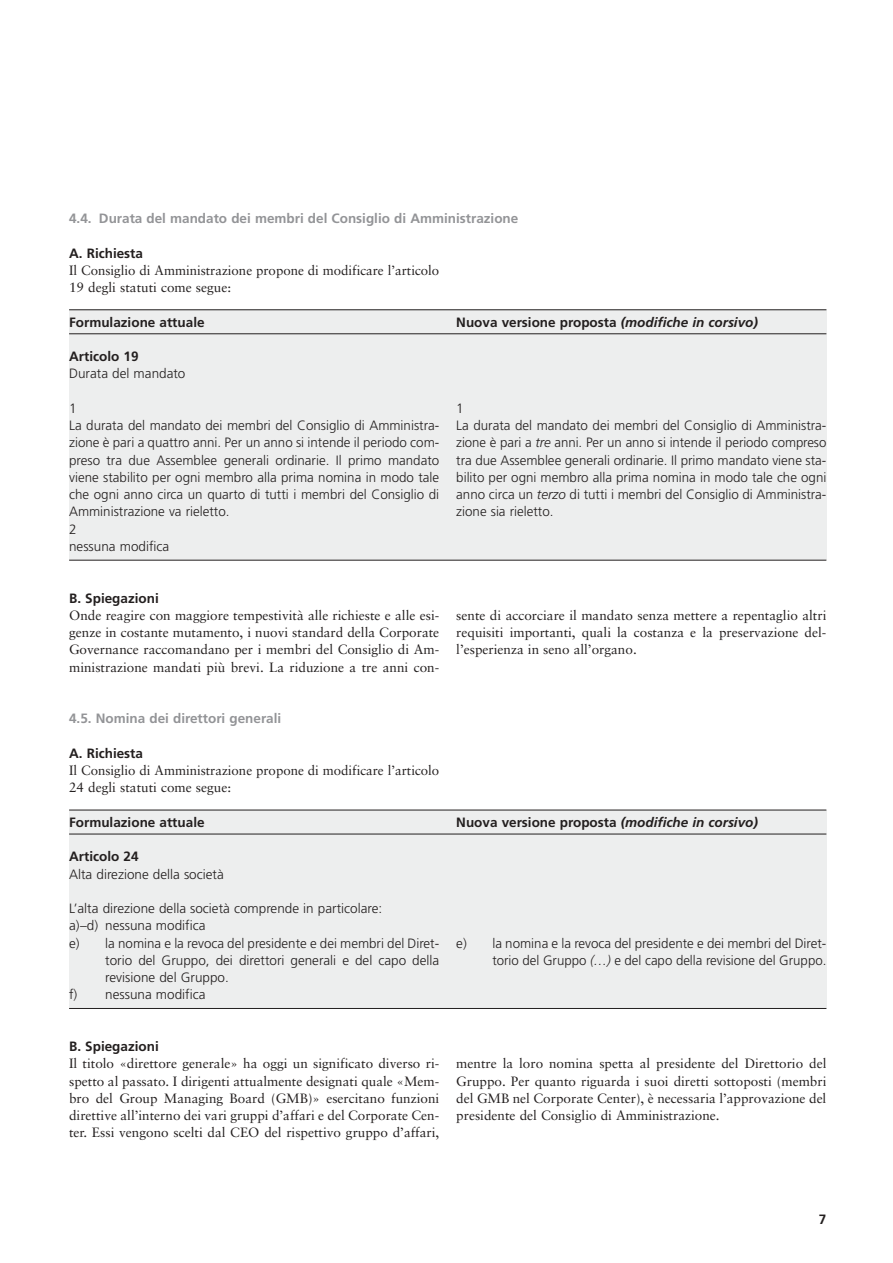
<style>
.page{position:relative;width:893px;height:1263px;background:#fff}
.page>*{position:absolute;margin:0;border:0;box-sizing:border-box;transform-origin:0 0}
.t1{font:13.5px/17.2px "Sabon";color:#231f1f;text-align:justify}
.t2{font:300 13.5px/17.2px "Frutiger";color:#231f1f}
.t3{font:700 13.5px "Frutiger";color:#231f1f}
.t4{font:700 13.5px "Frutiger";color:#939497}
.s1{font-style:italic}
</style>
<div class="page">
<div style="left:69px;top:810px;width:757px;height:198px;background:#edeeee"></div>
<hr style="left:69px;top:810px;width:757px;height:1px;background:#231f1f">
<hr style="left:69px;top:1008px;width:757px;height:1px;background:#231f1f">
<hr style="left:69px;top:834px;width:757px;height:1px;background:#231f1f">
<div style="left:69px;top:310px;width:757px;height:250px;background:#edeeee"></div>
<hr style="left:69px;top:309px;width:757px;height:1px;background:#231f1f">
<hr style="left:69px;top:560px;width:757px;height:1px;background:#231f1f">
<hr style="left:69px;top:333px;width:757px;height:1px;background:#231f1f">
<p class="t4" style="left:69px;top:213px;width:451px">4.4. Durata del mandato dei membri del Consiglio di Amministrazione</p>
<p class="t3" style="left:69px;top:248px;width:75px">A. Richiesta</p>
<p class="t1" style="left:69px;top:263px;width:371px">Il Consiglio di Amministrazione propone di modificare l’articolo<br>19 degli statuti come segue:</p>
<p class="t3" style="left:69px;top:317px;width:137px">Formulazione attuale</p>
<p class="t3" style="left:69px;top:351px;width:71px">Articolo 19</p>
<p class="t2" style="left:69px;top:366px;width:118px">Durata del mandato</p>
<p class="t2" style="left:69px;top:401px;width:371px">1<br>La durata del mandato dei membri del Consiglio di Amministra&shy;zione è pari a quattro anni. Per un anno si intende il periodo com&shy;preso tra due Assemblee generali ordinarie. Il primo mandato viene stabilito per ogni membro alla prima nomina in modo tale che ogni anno circa un quarto di tutti i membri del Consiglio di Amministrazione va rieletto.<br>2<br>nessuna modifica</p>
<p class="t3" style="left:69px;top:593px;width:91px">B. Spiegazioni</p>
<p class="t1" style="left:69px;top:608px;width:371px">Onde reagire con maggiore tempestività alle richieste e alle esi&shy;genze in costante mutamento, i nuovi standard della Corporate Governance raccomandano per i membri del Consiglio di Am&shy;ministrazione mandati più brevi. La riduzione a tre anni con-</p>
<p class="t4" style="left:69px;top:713px;width:214px">4.5. Nomina dei direttori generali</p>
<p class="t3" style="left:69px;top:748px;width:75px">A. Richiesta</p>
<p class="t1" style="left:69px;top:763px;width:371px">Il Consiglio di Amministrazione propone di modificare l’articolo<br>24 degli statuti come segue:</p>
<p class="t3" style="left:69px;top:817px;width:137px">Formulazione attuale</p>
<p class="t3" style="left:69px;top:851px;width:71px">Articolo 24</p>
<p class="t2" style="left:69px;top:866px;width:156px">Alta direzione della società</p>
<p class="t2" style="left:69px;top:901px;width:314px">L’alta direzione della società comprende in particolare:</p>
<p class="t2" style="left:69px;top:918px;width:138px">a)–d) nessuna modifica</p>
<p class="t2" style="left:69px;top:935px;width:371px">e) la nomina e la revoca del presidente e dei membri del Diret-</p>
<p class="t2" style="left:105px;top:953px;width:335px">torio del Gruppo, dei direttori generali e del capo della</p>
<p class="t2" style="left:105px;top:970px;width:125px">revisione del Gruppo.</p>
<p class="t2" style="left:69px;top:987px;width:138px">f) nessuna modifica</p>
<p class="t3" style="left:69px;top:1041px;width:91px">B. Spiegazioni</p>
<p class="t1" style="left:69px;top:1056px;width:371px">Il titolo «direttore generale» ha oggi un significato diverso ri&shy;spetto al passato. I dirigenti attualmente designati quale «Mem&shy;bro del Group Managing Board (GMB)» esercitano funzioni direttive all’interno dei vari gruppi d’affari e del Corporate Cen&shy;ter. Essi vengono scelti dal CEO del rispettivo gruppo d’affari,</p>
<p class="t3" style="left:456px;top:317px;width:303px">Nuova versione proposta <span class="s1">(modifiche in corsivo)</span></p>
<p class="t2" style="left:456px;top:401px;width:371px">1<br>La durata del mandato dei membri del Consiglio di Amministra&shy;zione è pari a <span class="s1">tre</span> anni. Per un anno si intende il periodo compreso tra due Assemblee generali ordinarie. Il primo mandato viene sta&shy;bilito per ogni membro alla prima nomina in modo tale che ogni anno circa un <span class="s1">terzo</span> di tutti i membri del Consiglio di Amministra&shy;zione sia rieletto.</p>
<p class="t1" style="left:456px;top:608px;width:371px">sente di accorciare il mandato senza mettere a repentaglio altri requisiti importanti, quali la costanza e la preservazione del&shy;l’esperienza in seno all’organo.</p>
<p class="t3" style="left:456px;top:817px;width:303px">Nuova versione proposta <span class="s1">(modifiche in corsivo)</span></p>
<p class="t2" style="left:456px;top:935px;width:371px;text-align:right">e) la nomina e la revoca del presidente e dei membri del Diret&shy;torio del Gruppo <span class="s1">(…)</span> e del capo della revisione del Gruppo.</p>
<p class="t1" style="left:456px;top:1056px;width:371px">mentre la loro nomina spetta al presidente del Direttorio del Gruppo. Per quanto riguarda i suoi diretti sottoposti (membri del GMB nel Corporate Center), è necessaria l’approvazione del presidente del Consiglio di Amministrazione.</p>
<p class="t3" style="left:818px;top:1214px;width:9px">7</p>
</div>
